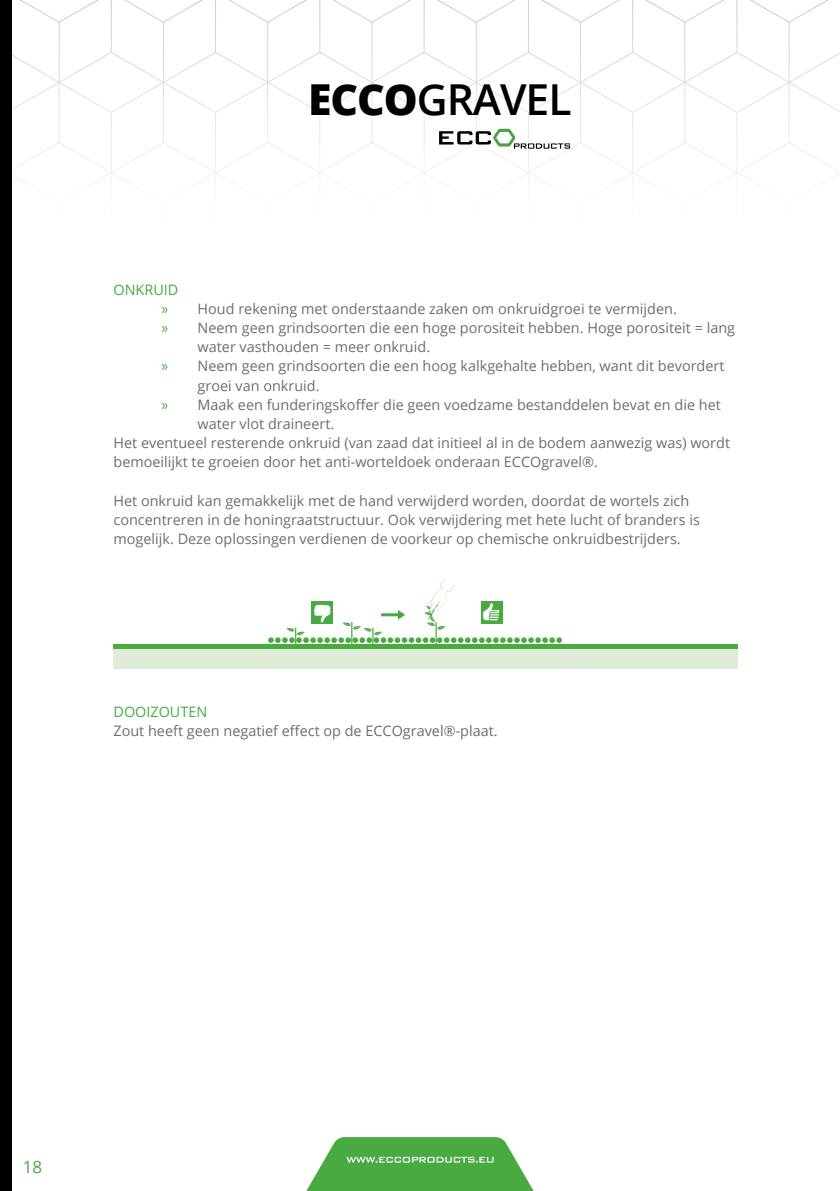
<style>
.page{position:relative;width:840px;height:1191px;background:#fff}
.page>*{position:absolute;margin:0;border:0;box-sizing:border-box;transform-origin:0 0}
.t1{font:600 42.6px "Open Sans";letter-spacing:-.025em;color:#000}
.t2{font:17px "Open Sans";color:#49aa42}
.t3{font:14.4px/19.2px "Open Sans";color:#6b6e70}
.t4{font:14.4px "Open Sans";color:#49aa42}
.s1{font-weight:800}
.s2{font-family:"Myriad Pro";font-size:16px;color:#49aa42}
</style>
<div class="page">
<div style="left:0;top:0;width:12px;height:1191px;background:#000"></div>
<svg style="left:12px;top:0;width:827px;height:183px"></svg>
<svg style="left:306px;top:1137px;width:228px;height:54px;background:#67b862"></svg>
<div style="left:113px;top:644px;width:624px;height:5px;background:#49aa42"></div>
<div style="left:113px;top:649px;width:624px;height:19px;background:#dfecda"></div>
<svg style="left:268px;top:579px;width:293px;height:65px"></svg>
<h1 class="t1" style="left:308px;top:70px;width:264px"><span class="s1">ECCO</span>GRAVEL</h1>
<p class="t4" style="left:113px;top:279px;width:66px">ONKRUID</p>
<p class="t3" style="left:161px;top:298px;width:516px"><span class="s2">»</span> Houd rekening met onderstaande zaken om onkruidgroei te vermijden.</p>
<p class="t3" style="left:197px;top:318px;width:538px;text-indent:-36px"><span class="s2">»</span> Neem geen grindsoorten die een hoge porositeit hebben. Hoge porositeit = lang water vasthouden = meer onkruid.</p>
<p class="t3" style="left:197px;top:356px;width:528px;text-indent:-36px"><span class="s2">»</span> Neem geen grindsoorten die een hoog kalkgehalte hebben, want dit bevordert groei van onkruid.</p>
<p class="t3" style="left:197px;top:394px;width:524px;text-indent:-36px"><span class="s2">»</span> Maak een funderingskoffer die geen voedzame bestanddelen bevat en die het water vlot draineert.</p>
<p class="t3" style="left:113px;top:433px;width:617px">Het eventueel resterende onkruid (van zaad dat initieel al in de bodem aanwezig was) wordt</p>
<p class="t3" style="left:113px;top:452px;width:485px">bemoeilijkt te groeien door het anti-worteldoek onderaan ECCOgravel®.</p>
<p class="t3" style="left:113px;top:490px;width:577px">Het onkruid kan gemakkelijk met de hand verwijderd worden, doordat de wortels zich</p>
<p class="t3" style="left:113px;top:510px;width:587px">concentreren in de honingraatstructuur. Ook verwijdering met hete lucht of branders is mogelijk. Deze oplossingen verdienen de voorkeur op chemische onkruidbestrijders.</p>
<p class="t4" style="left:113px;top:702px;width:95px">DOOIZOUTEN</p>
<p class="t3" style="left:113px;top:721px;width:385px">Zout heeft geen negatief effect op de ECCOgravel®-plaat.</p>
<p class="t2" style="left:23px;top:1154px;width:21px">18</p>
</div>
